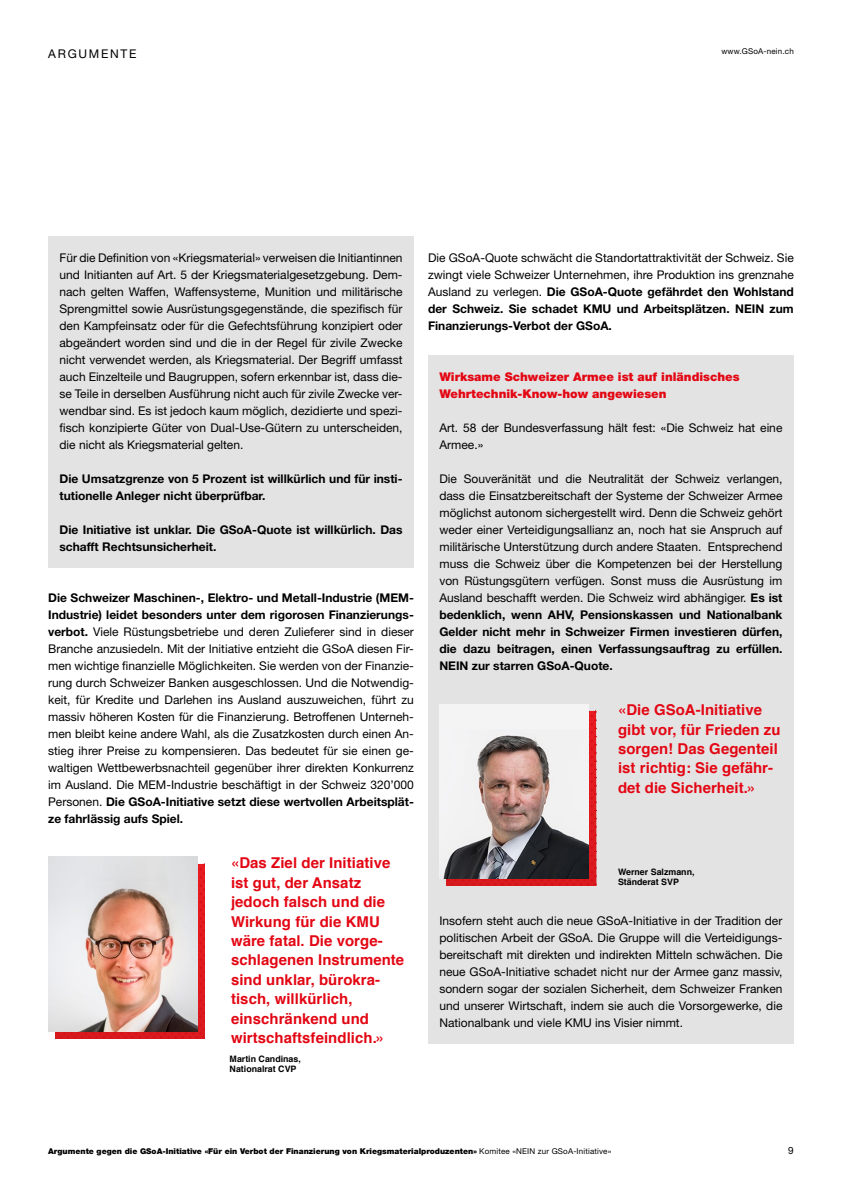
<style>
.page{position:relative;width:842px;height:1191px;background:#fff}
.page>*{position:absolute;margin:0;border:0;box-sizing:border-box;transform-origin:0 0}
.t1{font:700 14.9px/19.5px "Helvetica";letter-spacing:.005em;color:#e30613}
.t2{font:12px/17px "Helvetica Neue";color:#000;text-align:justify}
.t3{font:700 12px/17px "Helvetica Neue LT Std";color:#000}
.t4{font:900 12px/17px "Helvetica Neue LT Std";color:#e30613}
.t5{font:12px "Helvetica Neue";letter-spacing:.145em;color:#000}
.t6{font:10px "Helvetica Neue";color:#000}
.t7{font:700 8.8px/10.6px "Helvetica";color:#000}
.t8{font:900 8px "Helvetica Neue LT Pro";color:#000}
.t9{font:8px "Helvetica Neue";letter-spacing:.02em;color:#000}
.s1{font-family:"Helvetica Neue LT Std";font-weight:700}
.s2{font-family:"Helvetica Neue";font-weight:400}
</style>
<div class="page">
<div style="left:48px;top:236px;width:366px;height:332px;background:#e3e3e3"></div>
<div style="left:428px;top:355px;width:366px;height:689px;background:#e3e3e3"></div>
<svg style="left:447px;top:711px;width:149px;height:174px;background:#d11b20"></svg>
<div style="left:439px;top:704px;width:150px;height:174px;background:#f4f4f4"></div>
<img style="left:443px;top:735px;width:146px;height:143px">
<svg style="left:55px;top:864px;width:150px;height:174px;background:#d61f23"></svg>
<img style="left:48px;top:857px;width:150px;height:174px">
<p class="t5" style="left:48px;top:46px;width:90px">ARGUMENTE</p>
<p class="t9" style="left:721px;top:47px;width:74px">www.GSoA-nein.ch</p>
<p class="t2" style="left:60px;top:249px;width:345px">Für die Definition von «Kriegsmaterial» verweisen die Initiantinnen und Initianten auf Art. 5 der Kriegsmaterialgesetzgebung. Dem&shy;nach gelten Waffen, Waffensysteme, Munition und militärische Sprengmittel sowie Ausrüstungsgegenstände, die spezifisch für den Kampfeinsatz oder für die Gefechtsführung konzipiert oder abgeändert worden sind und die in der Regel für zivile Zwecke nicht verwendet werden, als Kriegsmaterial. Der Begriff umfasst auch Einzelteile und Baugruppen, sofern erkennbar ist, dass die&shy;se Teile in derselben Ausführung nicht auch für zivile Zwecke ver&shy;wendbar sind. Es ist jedoch kaum möglich, dezidierte und spezi&shy;fisch konzipierte Güter von Dual-Use-Gütern zu unterscheiden, die nicht als Kriegsmaterial gelten.</p>
<p class="t3" style="left:60px;top:470px;width:345px">Die Umsatzgrenze von 5 Prozent ist willkürlich und für insti&shy;tutionelle Anleger nicht überprüfbar.</p>
<p class="t3" style="left:60px;top:521px;width:345px">Die Initiative ist unklar. Die GSoA-Quote ist willkürlich. Das schafft Rechtsunsicherheit.</p>
<p class="t3" style="left:48px;top:589px;width:367px">Die Schweizer Maschinen-, Elektro- und Metall-Industrie (MEM-<br>Industrie) leidet besonders unter dem rigorosen Finanzierungs-</p>
<p class="t2" style="left:48px;top:623px;width:367px"><span class="s1">verbot.</span> Viele Rüstungsbetriebe und deren Zulieferer sind in dieser Branche anzusiedeln. Mit der Initiative entzieht die GSoA diesen Fir&shy;men wichtige finanzielle Möglichkeiten. Sie werden von der Finanzie&shy;rung durch Schweizer Banken ausgeschlossen. Und die Notwendig&shy;keit, für Kredite und Darlehen ins Ausland auszuweichen, führt zu massiv höheren Kosten für die Finanzierung. Betroffenen Unterneh&shy;men bleibt keine andere Wahl, als die Zusatzkosten durch einen An&shy;stieg ihrer Preise zu kompensieren. Das bedeutet für sie einen ge&shy;waltigen Wettbewerbsnachteil gegenüber ihrer direkten Konkurrenz im Ausland. Die MEM-Industrie beschäftigt in der Schweiz 320’000</p>
<p class="t3" style="left:48px;top:793px;width:367px"><span class="s2">Personen.</span> Die GSoA-Initiative setzt diese wertvollen Arbeitsplät&shy;ze fahrlässig aufs Spiel.</p>
<p class="t1" style="left:231px;top:853px;width:175px">«Das Ziel der Initiative ist gut, der Ansatz jedoch falsch und die<br>Wirkung für die KMU wäre fatal. Die vorge&shy;schlagenen Instrumente sind unklar, bürokra&shy;tisch, willkürlich, einschränkend und wirtschaftsfeindlich.»</p>
<p class="t7" style="left:230px;top:1053px;width:73px">Martin Candinas,<br>Nationalrat CVP</p>
<p class="t2" style="left:428px;top:249px;width:367px">Die GSoA-Quote schwächt die Standortattraktivität der Schweiz. Sie zwingt viele Schweizer Unternehmen, ihre Produktion ins grenznahe</p>
<p class="t3" style="left:428px;top:283px;width:367px;text-align:justify"><span class="s2">Ausland zu verlegen.</span> Die GSoA-Quote gefährdet den Wohlstand der Schweiz. Sie schadet KMU und Arbeitsplätzen. NEIN zum Finanzierungs-Verbot der GSoA.</p>
<p class="t4" style="left:439px;top:368px;width:302px">Wirksame Schweizer Armee ist auf inländisches<br>Wehrtechnik-Know-how angewiesen</p>
<p class="t2" style="left:439px;top:419px;width:344px">Art. 58 der Bundesverfassung hält fest: «Die Schweiz hat eine<br>Armee.»</p>
<p class="t2" style="left:439px;top:470px;width:345px">Die Souveränität und die Neutralität der Schweiz verlangen, dass die Einsatzbereitschaft der Systeme der Schweizer Armee möglichst autonom sichergestellt wird. Denn die Schweiz gehört weder einer Verteidigungsallianz an, noch hat sie Anspruch auf militärische Unterstützung durch andere Staaten. Entsprechend muss die Schweiz über die Kompetenzen bei der Herstellung von Rüstungsgütern verfügen. Sonst muss die Ausrüstung im Ausland beschafft werden. Die Schweiz wird abhängiger. <span class="s1">Es ist</span></p>
<p class="t3" style="left:439px;top:606px;width:345px;text-align:justify">bedenklich, wenn AHV, Pensionskassen und Nationalbank Gelder nicht mehr in Schweizer Firmen investieren dürfen, die dazu beitragen, einen Verfassungsauftrag zu erfüllen.<br>NEIN zur starren GSoA-Quote.</p>
<p class="t1" style="left:618px;top:700px;width:164px">«Die GSoA-Initiative gibt vor, für Frieden zu sorgen! Das Gegenteil ist richtig: Sie gefähr&shy;det die Sicherheit.»</p>
<p class="t7" style="left:618px;top:866px;width:78px">Werner Salzmann,<br>Ständerat SVP</p>
<p class="t2" style="left:439px;top:912px;width:345px">Insofern steht auch die neue GSoA-Initiative in der Tradition der politischen Arbeit der GSoA. Die Gruppe will die Verteidigungs&shy;bereitschaft mit direkten und indirekten Mitteln schwächen. Die neue GSoA-Initiative schadet nicht nur der Armee ganz massiv, sondern sogar der sozialen Sicherheit, dem Schweizer Franken und unserer Wirtschaft, indem sie auch die Vorsorgewerke, die Nationalbank und viele KMU ins Visier nimmt.</p>
<p class="t8" style="left:48px;top:1146px;width:565px">Argumente gegen die GSoA-Initiative «Für ein Verbot der Finanzierung von Kriegsmaterialproduzenten» <span class="s2">Komitee «NEIN zur GSoA-Initiative»</span></p>
<p class="t6" style="left:788px;top:1144px;width:7px">9</p>
</div>
